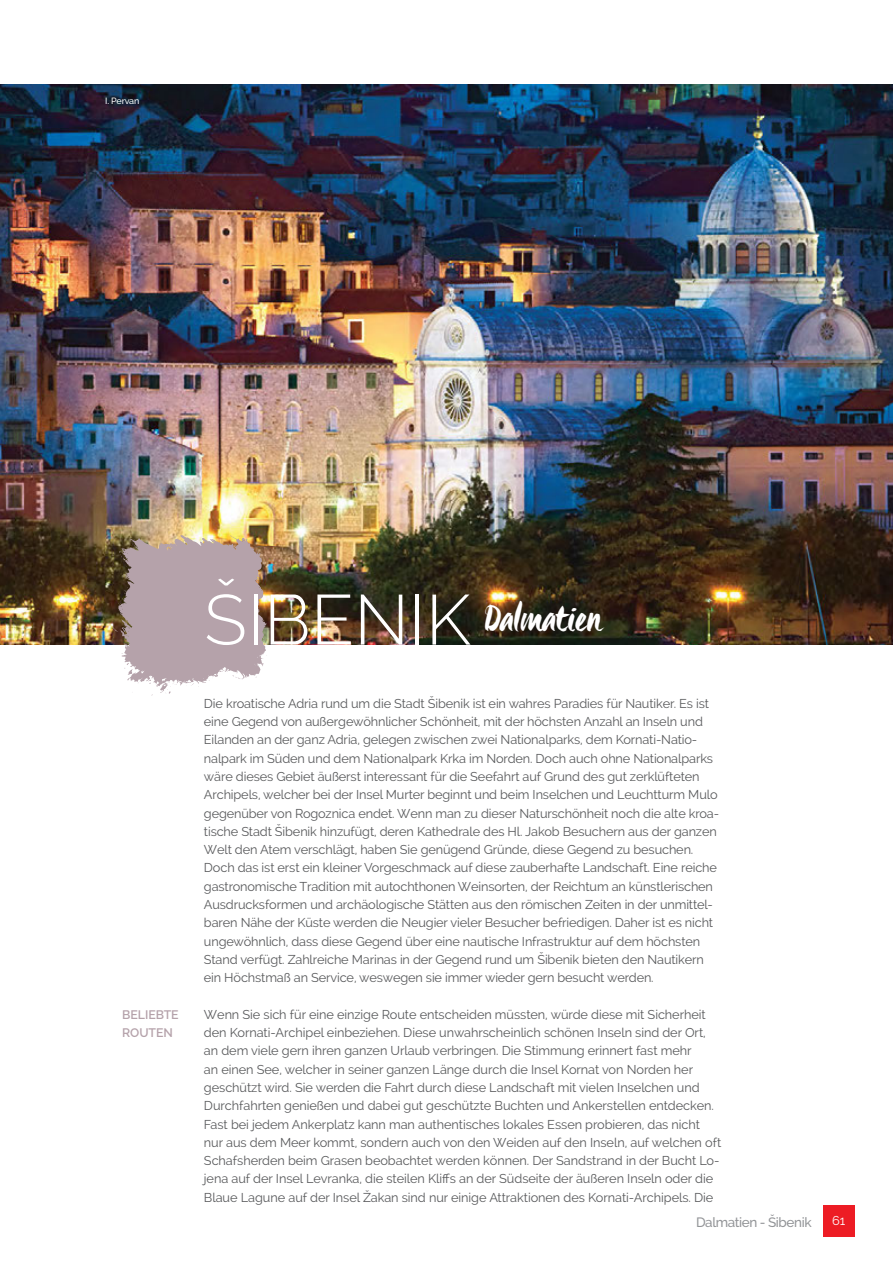
<style>
.page{position:relative;width:893px;height:1276px;background:#fff}
.page>*{position:absolute;margin:0;border:0;box-sizing:border-box;transform-origin:0 0}
.t1{font:300 70.5px "Raleway";color:#fff}
.t2{font:39.45px "Origo PRO";letter-spacing:-.005em;color:#fff}
.t3{font:500 13.5px "Raleway";letter-spacing:-.03em;color:#939598}
.t4{font:12.75px/18.3px "Raleway";letter-spacing:-.01em;color:#58595b}
.t5{font:12.75px "Raleway";color:#fff}
.t6{font:600 12.3px/18px "Raleway";letter-spacing:-.005em;color:#b5a2aa}
.t7{font:500 9px "Raleway";letter-spacing:-.02em;color:#fff}
</style>
<div class="page">
<div style="left:822px;top:1204px;width:32px;height:32px;background:#ed1c24"></div>
<img style="left:0;top:84px;width:892px;height:560px">
<svg style="left:112px;top:535px;width:155px;height:160px;background:#b8a7a7"></svg>
<p class="t7" style="left:105px;top:98px;width:36px">I. Pervan</p>
<p class="t6" style="left:122px;top:1006px;width:58px">BELIEBTE<br>ROUTEN</p>
<h1 class="t1" style="left:204px;top:594px;width:268px">ŠIBENIK</h1>
<h2 class="t2" style="left:485px;top:594px;width:117px">Dalmatien</h2>
<p class="t4" style="left:204px;top:695px;width:516px">Die kroatische Adria rund um die Stadt Šibenik ist ein wahres Paradies für Nautiker. Es ist eine Gegend von außergewöhnlicher Schönheit, mit der höchsten Anzahl an Inseln und Eilanden an der ganz Adria, gelegen zwischen zwei Nationalparks, dem Kornati-Natio&shy;nalpark im Süden und dem Nationalpark Krka im Norden. Doch auch ohne Nationalparks wäre dieses Gebiet äußerst interessant für die Seefahrt auf Grund des gut zerklüfteten Archipels, welcher bei der Insel Murter beginnt und beim Inselchen und Leuchtturm Mulo gegenüber von Rogoznica endet. Wenn man zu dieser Naturschönheit noch die alte kroa&shy;tische Stadt Šibenik hinzufügt, deren Kathedrale des Hl. Jakob Besuchern aus der ganzen Welt den Atem verschlägt, haben Sie genügend Gründe, diese Gegend zu besuchen.<br>Doch das ist erst ein kleiner Vorgeschmack auf diese zauberhafte Landschaft. Eine reiche gastronomische Tradition mit autochthonen Weinsorten, der Reichtum an künstlerischen Ausdrucksformen und archäologische Stätten aus den römischen Zeiten in der unmittel&shy;baren Nähe der Küste werden die Neugier vieler Besucher befriedigen. Daher ist es nicht ungewöhnlich, dass diese Gegend über eine nautische Infrastruktur auf dem höchsten Stand verfügt. Zahlreiche Marinas in der Gegend rund um Šibenik bieten den Nautikern ein Höchstmaß an Service, weswegen sie immer wieder gern besucht werden.</p>
<p class="t4" style="left:204px;top:1005px;width:518px">Wenn Sie sich für eine einzige Route entscheiden müssten, würde diese mit Sicherheit den Kornati-Archipel einbeziehen. Diese unwahrscheinlich schönen Inseln sind der Ort, an dem viele gern ihren ganzen Urlaub verbringen. Die Stimmung erinnert fast mehr<br>an einen See, welcher in seiner ganzen Länge durch die Insel Kornat von Norden her geschützt wird. Sie werden die Fahrt durch diese Landschaft mit vielen Inselchen und Durchfahrten genießen und dabei gut geschützte Buchten und Ankerstellen entdecken.<br>Fast bei jedem Ankerplatz kann man authentisches lokales Essen probieren, das nicht nur aus dem Meer kommt, sondern auch von den Weiden auf den Inseln, auf welchen oft Schafsherden beim Grasen beobachtet werden können. Der Sandstrand in der Bucht Lo&shy;jena auf der Insel Levranka, die steilen Kliffs an der Südseite der äußeren Inseln oder die Blaue Lagune auf der Insel Žakan sind nur einige Attraktionen des Kornati-Archipels. Die</p>
<p class="t3" style="left:696px;top:1216px;width:117px">Dalmatien - Šibenik</p>
<p class="t5" style="left:832px;top:1215px;width:15px">61</p>
</div>
